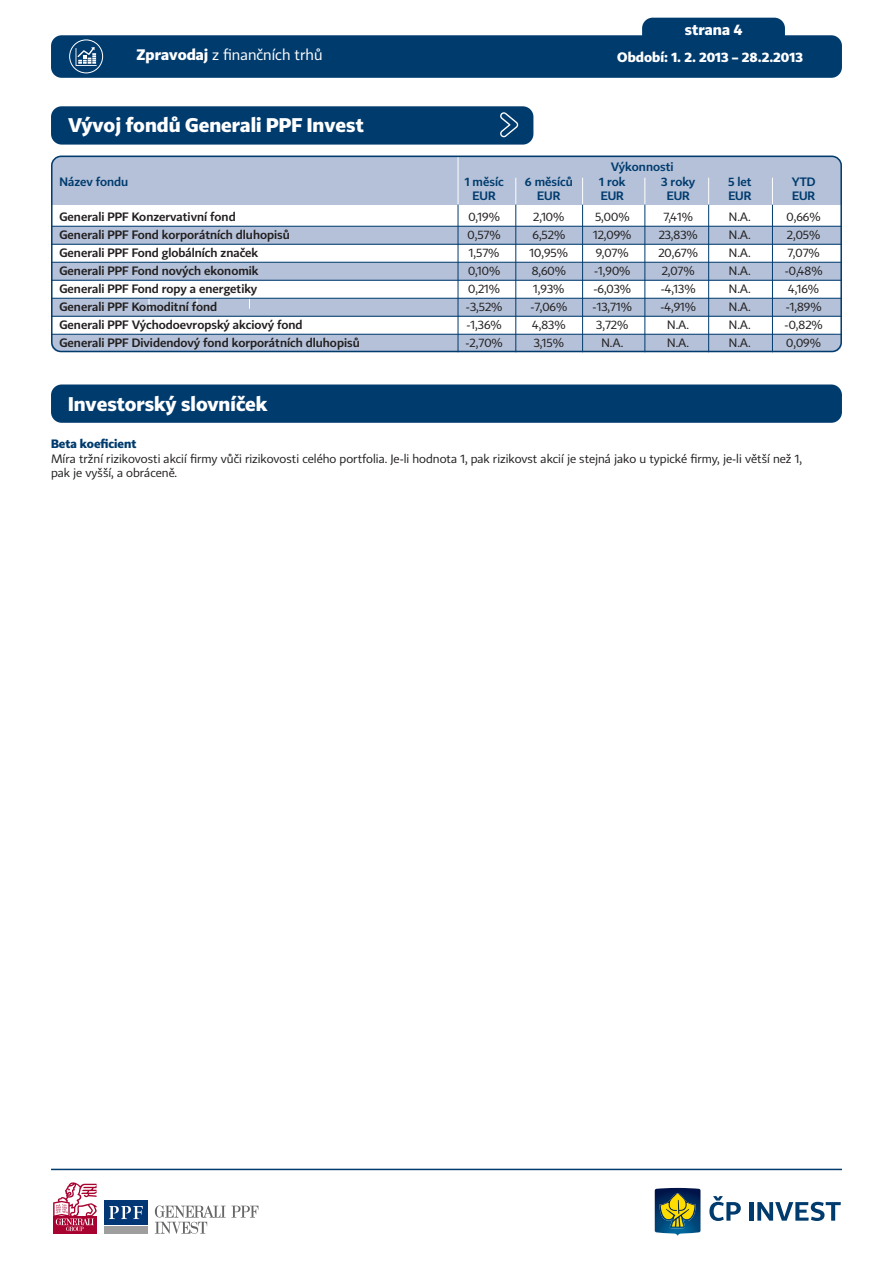
<style>
.page{position:relative;width:893px;height:1263px;background:#fff}
.page>*{position:absolute;margin:0;border:0;box-sizing:border-box;transform-origin:0 0}
.t1{font:700 19.5px "CP";color:#fff}
.t2{font:15px "CP";color:#fff}
.t3{font:700 15px "CP";color:#fff}
.t4{font:700 13.5px "CP";color:#fff}
.t5{font:12px/14.2px "CP";color:#231f20}
.t6{font:700 12px "CP Light";color:#231f20}
.t7{font:700 12px "CP Light";color:#003b6e}
.t8{font:700 12px "CP";color:#003b6e}
.s1{font-weight:700}
</style>
<div class="page">
<hr style="left:749px;top:1202px;width:4px;height:19px;background:#003b6e">
<svg style="left:709px;top:1196px;width:32px;height:25px"></svg>
<svg style="left:757px;top:1202px;width:84px;height:19px"></svg>
<svg style="left:655px;top:1188px;width:45px;height:47px"></svg>
<div style="left:104px;top:1200px;width:44px;height:25px;background:#013775"></div>
<div style="left:104px;top:1226px;width:44px;height:8px;background:#9e9e9e"></div>
<svg style="left:109px;top:1206px;width:34px;height:13px"></svg>
<div style="left:53px;top:1216px;width:44px;height:18px;background:#a80330"></div>
<svg style="left:53px;top:1182px;width:44px;height:49px"></svg>
<svg style="left:155px;top:1205px;width:103px;height:29px"></svg>
<div style="left:51px;top:106px;width:482px;height:39px;background:#003b6e;border-radius:11px"></div>
<svg style="left:500px;top:112px;width:18px;height:25px"></svg>
<svg style="left:51px;top:156px;width:791px;height:196px"></svg>
<hr style="left:51px;top:226px;width:791px;height:1px;background:#003b6e">
<hr style="left:51px;top:244px;width:791px;height:1px;background:#003b6e">
<hr style="left:51px;top:262px;width:791px;height:1px;background:#003b6e">
<hr style="left:51px;top:280px;width:791px;height:1px;background:#003b6e">
<hr style="left:51px;top:298px;width:791px;height:1px;background:#003b6e">
<hr style="left:51px;top:316px;width:791px;height:1px;background:#003b6e">
<hr style="left:51px;top:334px;width:791px;height:1px;background:#003b6e">
<div style="left:51px;top:35px;width:791px;height:43px;background:#003b6e;border-radius:11px"></div>
<div style="left:642px;top:18px;width:143px;height:40px;background:#003b6e;border-radius:11px"></div>
<svg style="left:76px;top:47px;width:21px;height:19px"></svg>
<div style="left:69px;top:40px;width:34px;height:33px;border:1px solid #fff;border-radius:50%"></div>
<hr style="left:51px;top:1169px;width:791px;height:1px;background:#003b6e">
<div style="left:51px;top:384px;width:791px;height:39px;background:#003b6e;border-radius:11px"></div>
<p class="t2" style="left:137px;top:49px;width:188px"><span class="s1">Zpravodaj</span> z finančních trhů</p>
<h1 class="t1" style="left:68px;top:119px;width:297px">Vývoj fondů Generali PPF Invest</h1>
<p class="t3" style="left:685px;top:24px;width:59px">strana 4</p>
<p class="t4" style="left:617px;top:52px;width:187px">Období: 1. 2. 2013 – 28.2.2013</p>
<p class="t7" style="left:611px;top:162px;width:64px">Výkonnosti</p>
<p class="t7" style="left:60px;top:177px;width:70px">Název fondu</p>
<p class="t7" style="left:465px;top:177px;width:41px">1 měsíc</p>
<p class="t7" style="left:525px;top:177px;width:49px">6 měsíců</p>
<p class="t7" style="left:599px;top:177px;width:28px">1 rok</p>
<p class="t7" style="left:661px;top:177px;width:36px">3 roky</p>
<p class="t7" style="left:728px;top:177px;width:25px">5 let</p>
<p class="t7" style="left:792px;top:177px;width:25px">YTD</p>
<p class="t7" style="left:473px;top:192px;width:25px">EUR</p>
<p class="t7" style="left:537px;top:192px;width:25px">EUR</p>
<p class="t7" style="left:601px;top:192px;width:25px">EUR</p>
<p class="t7" style="left:667px;top:192px;width:25px">EUR</p>
<p class="t7" style="left:728px;top:192px;width:25px">EUR</p>
<p class="t7" style="left:792px;top:192px;width:25px">EUR</p>
<p class="t6" style="left:60px;top:213px;width:178px">Generali PPF Konzervativní fond</p>
<p class="t5" style="left:468px;top:211px;width:33px">0,19%</p>
<p class="t5" style="left:533px;top:211px;width:33px">2,10%</p>
<p class="t5" style="left:595px;top:211px;width:36px">5,00%</p>
<p class="t5" style="left:663px;top:211px;width:31px">7,41%</p>
<p class="t5" style="left:729px;top:211px;width:23px">N.A.</p>
<p class="t5" style="left:787px;top:211px;width:36px">0,66%</p>
<p class="t6" style="left:60px;top:231px;width:232px">Generali PPF Fond korporátních dluhopisů</p>
<p class="t5" style="left:468px;top:229px;width:35px">0,57%</p>
<p class="t5" style="left:532px;top:229px;width:34px">6,52%</p>
<p class="t5" style="left:593px;top:229px;width:40px">12,09%</p>
<p class="t5" style="left:659px;top:229px;width:41px">23,83%</p>
<p class="t5" style="left:729px;top:229px;width:23px">N.A.</p>
<p class="t5" style="left:787px;top:229px;width:35px">2,05%</p>
<p class="t6" style="left:60px;top:249px;width:200px">Generali PPF Fond globálních značek</p>
<p class="t5" style="left:469px;top:247px;width:32px">1,57%</p>
<p class="t5" style="left:530px;top:247px;width:40px">10,95%</p>
<p class="t5" style="left:596px;top:247px;width:34px">9,07%</p>
<p class="t5" style="left:658px;top:247px;width:41px">20,67%</p>
<p class="t5" style="left:729px;top:247px;width:23px">N.A.</p>
<p class="t5" style="left:787px;top:247px;width:34px">7,07%</p>
<p class="t6" style="left:60px;top:267px;width:201px">Generali PPF Fond nových ekonomik</p>
<p class="t5" style="left:468px;top:265px;width:34px">0,10%</p>
<p class="t5" style="left:532px;top:265px;width:36px">8,60%</p>
<p class="t5" style="left:594px;top:265px;width:38px">-1,90%</p>
<p class="t5" style="left:662px;top:265px;width:35px">2,07%</p>
<p class="t5" style="left:729px;top:265px;width:23px">N.A.</p>
<p class="t5" style="left:785px;top:265px;width:39px">-0,48%</p>
<p class="t6" style="left:60px;top:285px;width:199px">Generali PPF Fond ropy a energetiky</p>
<p class="t5" style="left:468px;top:283px;width:33px">0,21%</p>
<p class="t5" style="left:533px;top:283px;width:33px">1,93%</p>
<p class="t5" style="left:593px;top:283px;width:39px">-6,03%</p>
<p class="t5" style="left:661px;top:283px;width:36px">-4,13%</p>
<p class="t5" style="left:729px;top:283px;width:23px">N.A.</p>
<p class="t5" style="left:788px;top:283px;width:32px">4,16%</p>
<p class="t6" style="left:60px;top:303px;width:159px">Generali PPF Komoditní fond</p>
<p class="t5" style="left:466px;top:301px;width:38px">-3,52%</p>
<p class="t5" style="left:530px;top:301px;width:38px">-7,06%</p>
<p class="t5" style="left:593px;top:301px;width:41px">-13,71%</p>
<p class="t5" style="left:660px;top:301px;width:37px">-4,91%</p>
<p class="t5" style="left:729px;top:301px;width:23px">N.A.</p>
<p class="t5" style="left:786px;top:301px;width:37px">-1,89%</p>
<p class="t6" style="left:60px;top:321px;width:245px">Generali PPF Východoevropský akciový fond</p>
<p class="t5" style="left:467px;top:319px;width:37px">-1,36%</p>
<p class="t5" style="left:532px;top:319px;width:35px">4,83%</p>
<p class="t5" style="left:596px;top:319px;width:34px">3,72%</p>
<p class="t5" style="left:667px;top:319px;width:23px">N.A.</p>
<p class="t5" style="left:729px;top:319px;width:23px">N.A.</p>
<p class="t5" style="left:785px;top:319px;width:40px">-0,82%</p>
<p class="t6" style="left:60px;top:339px;width:302px">Generali PPF Dividendový fond korporátních dluhopisů</p>
<p class="t5" style="left:466px;top:337px;width:39px">-2,70%</p>
<p class="t5" style="left:534px;top:337px;width:32px">3,15%</p>
<p class="t5" style="left:601px;top:337px;width:23px">N.A.</p>
<p class="t5" style="left:667px;top:337px;width:23px">N.A.</p>
<p class="t5" style="left:729px;top:337px;width:23px">N.A.</p>
<p class="t5" style="left:786px;top:337px;width:36px">0,09%</p>
<h1 class="t1" style="left:68px;top:397px;width:201px">Investorský slovníček</h1>
<p class="t8" style="left:51px;top:440px;width:87px">Beta koeficient</p>
<p class="t5" style="left:51px;top:453px;width:752px">Míra tržní rizikovosti akcií firmy vůči rizikovosti celého portfolia. Je-li hodnota 1, pak rizikovst akcií je stejná jako u typické firmy, je-li větší než 1, pak je vyšší, a obráceně.</p>
</div>
